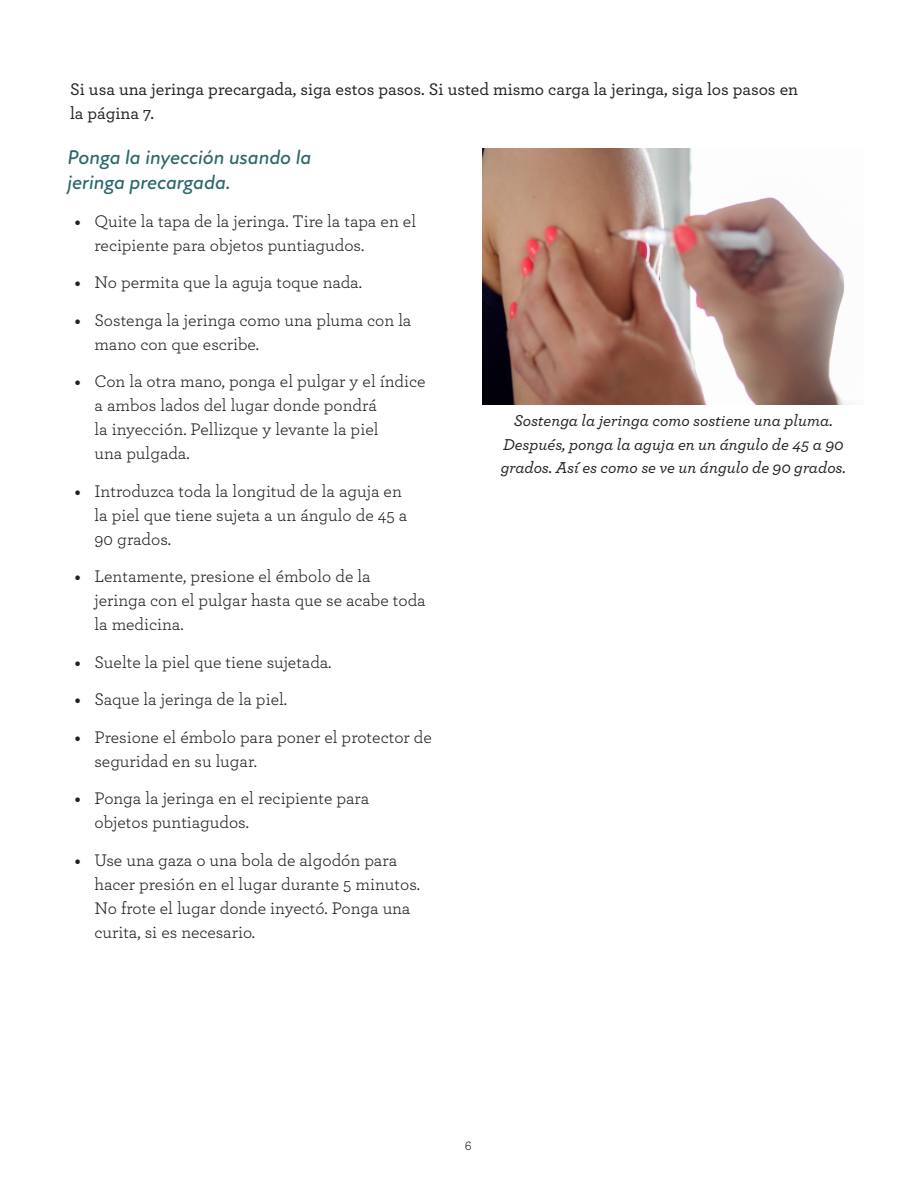
<style>
.page{position:relative;width:918px;height:1188px;background:#fff}
.page>*{position:absolute;margin:0;border:0;box-sizing:border-box;transform-origin:0 0}
.Subheading_A{font:italic 500 20.25px/25.5px "New Atten Round";color:#2b6869}
.t1{font:17.7px/24px "Archer Pro";color:#231f20}
.Body_text{font:500 17.7px/24px "Archer Pro";color:#231f20}
.Body_text-2{font:italic 500 16.5px/23.2px "Archer Pro";color:#231f20;text-align:center}
.t2{font:13.5px "Archer Pro";color:#231f20}
.s1{font-size:27px}
</style>
<div class="page">
<img style="left:483px;top:148px;width:363px;height:257px">
<p class="Body_text" style="left:70px;top:76px;width:729px">Si usa una jeringa precargada, siga estos pasos. Si usted mismo carga la jeringa, siga los pasos en la página 7.</p>
<p class="Subheading_A" style="left:68px;top:144px;width:245px">Ponga la inyección usando la jeringa precargada.</p>
<p class="t1" style="left:94px;top:208px;width:323px;text-indent:-20px"><span class="s1">•</span> Quite la tapa de la jeringa. Tire la tapa en el recipiente para objetos puntiagudos.</p>
<p class="t1" style="left:74px;top:269px;width:289px"><span class="s1">•</span> No permita que la aguja toque nada.</p>
<p class="t1" style="left:94px;top:307px;width:319px;text-indent:-20px"><span class="s1">•</span> Sostenga la jeringa como una pluma con la mano con que escribe.</p>
<p class="t1" style="left:94px;top:368px;width:332px;text-indent:-20px"><span class="s1">•</span> Con la otra mano, ponga el pulgar y el índice a ambos lados del lugar donde pondrá<br>la inyección. Pellizque y levante la piel<br>una pulgada.</p>
<p class="t1" style="left:94px;top:478px;width:314px;text-indent:-20px"><span class="s1">•</span> Introduzca toda la longitud de la aguja en la piel que tiene sujeta a un ángulo de 45 a<br>90 grados.</p>
<p class="t1" style="left:94px;top:563px;width:333px;text-indent:-20px"><span class="s1">•</span> Lentamente, presione el émbolo de la jeringa con el pulgar hasta que se acabe toda la medicina.</p>
<p class="t1" style="left:74px;top:649px;width:259px"><span class="s1">•</span> Suelte la piel que tiene sujetada.</p>
<p class="t1" style="left:74px;top:686px;width:214px"><span class="s1">•</span> Saque la jeringa de la piel.</p>
<p class="t1" style="left:94px;top:724px;width:339px;text-indent:-20px"><span class="s1">•</span> Presione el émbolo para poner el protector de seguridad en su lugar.</p>
<p class="t1" style="left:94px;top:785px;width:276px;text-indent:-20px"><span class="s1">•</span> Ponga la jeringa en el recipiente para objetos puntiagudos.</p>
<p class="t1" style="left:94px;top:847px;width:327px;text-indent:-20px"><span class="s1">•</span> Use una gaza o una bola de algodón para hacer presión en el lugar durante 5 minutos.<br>No frote el lugar donde inyectó. Ponga una curita, si es necesario.</p>
<p class="Body_text-2" style="left:501px;top:408px;width:347px">Sostenga la jeringa como sostiene una pluma.<br>Después, ponga la aguja en un ángulo de 45 a 90 grados. Así es como se ve un ángulo de 90 grados.</p>
<p class="t2" style="left:465px;top:1137px;width:8px">6</p>
</div>
